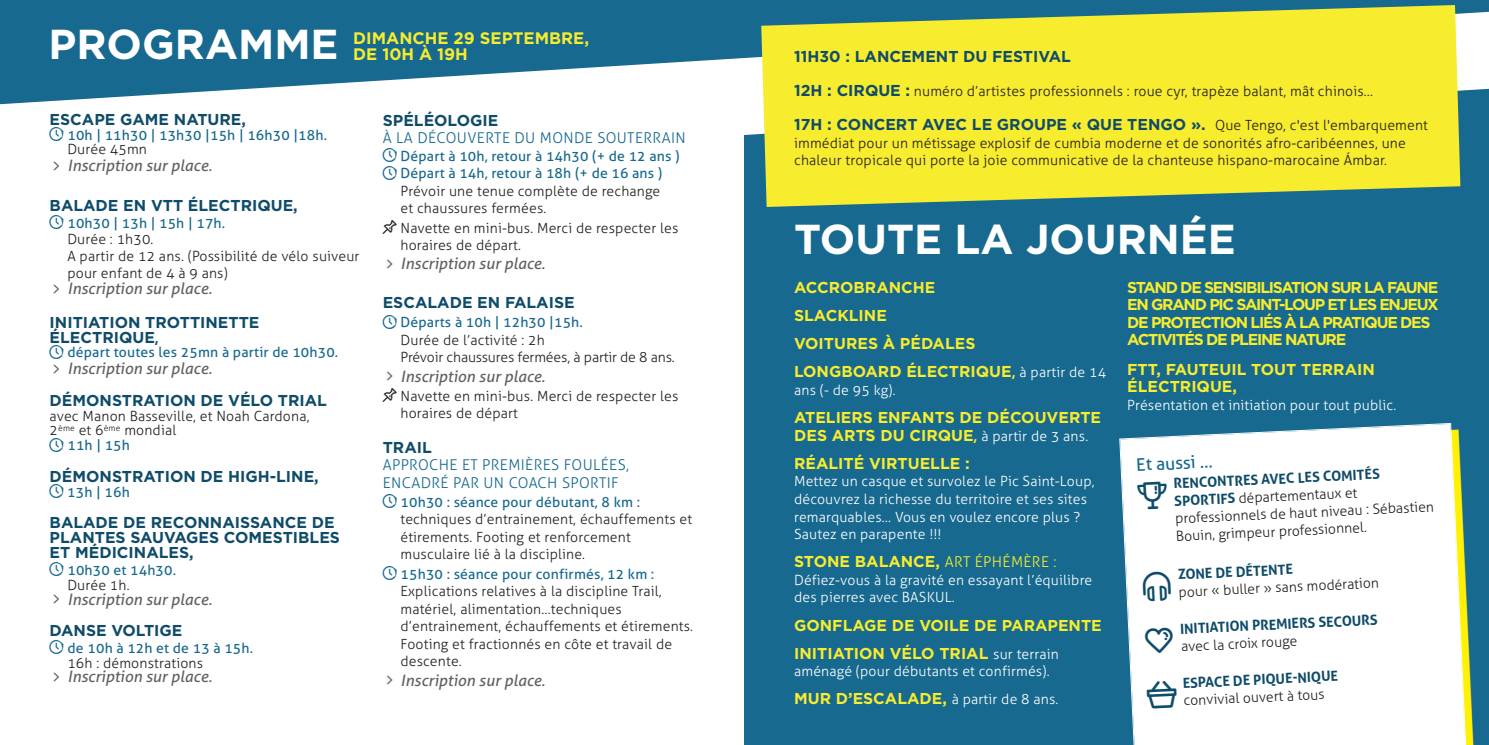
<style>
.page{position:relative;width:1489px;height:745px;background:#fff}
.page>*{position:absolute;margin:0;border:0;box-sizing:border-box;transform-origin:0 0}
.t1{font:700 41.82px "Gotham";color:#fff}
.t2{font:17.5px "Aller";color:#17698f}
.t3{font:700 16.62px/15.8px "Gotham";color:#f7ec2e}
.t4{font:700 15.75px/14.9px "Gotham";color:#0f4c6a}
.t5{font:700 15.75px/28.2px "Gotham";color:#f7ec2e}
.t6{font:italic 15.75px "Aller";color:#616164}
.t7{font:700 15.75px/17.5px "Gotham";letter-spacing:-.08em;color:#f7ec2e}
.t8{font:300 14.88px/17.5px "Aller";letter-spacing:.025em;color:#17698f}
.t9{font:300 14px/17.5px "Aller";letter-spacing:.01em;color:#231f20}
.t10{font:300 14px/17.5px "Aller";letter-spacing:.01em;color:#fff}
.t11{font:14px/17.5px "Aller";letter-spacing:.015em;color:#17698f}
.t12{font:300 14px/17.5px "Aller";letter-spacing:-.01em;color:#231f20}
.t13{font:700 14px "Aller";color:#0f4c6a}
.s1{font-family:"Aller";font-weight:400;font-size:17.5px}
.s2{font-family:"Gotham";font-weight:700;font-size:15.75px;color:#0f4c6a}
.s3{font-family:"Aller";font-weight:300;font-size:14px;color:#231f20}
.s4{font-family:"Aller";font-weight:300;font-size:14px;color:#fff}
.s5{font-family:"Aller";font-weight:300;font-size:14.88px}
.s6{font-weight:700;color:#0f4c6a}
</style>
<div class="page">
<div style="left:744px;top:0;width:744px;height:744px;background:#17698f"></div>
<svg style="left:0;top:0;width:1488px;height:106px;fill:#17698f"></svg>
<svg style="left:761px;top:5px;width:699px;height:202px;fill:#f7ec2e"></svg>
<svg style="left:1119px;top:423px;width:350px;height:321px"></svg>
<svg style="left:1137px;top:481px;width:30px;height:28px"></svg>
<svg style="left:1142px;top:570px;width:29px;height:31px"></svg>
<svg style="left:1144px;top:627px;width:30px;height:26px"></svg>
<svg style="left:1146px;top:680px;width:31px;height:28px"></svg>
<h1 class="t1" style="left:49px;top:20px;width:291px">PROGRAMME</h1>
<p class="t3" style="left:353px;top:30px;width:237px">DIMANCHE 29 SEPTEMBRE,<br>DE 10H À 19H</p>
<p class="t4" style="left:50px;top:112px;width:198px">ESCAPE GAME NATURE,</p>
<p class="t11" style="left:67px;top:126px;width:261px">10h | 11h30 | 13h30 |15h | 16h30 |18h.</p>
<p class="t9" style="left:67px;top:141px;width:81px">Durée 45mn</p>
<p class="t6" style="left:67px;top:156px;width:146px">Inscription sur place.</p>
<p class="t4" style="left:50px;top:198px;width:249px">BALADE EN VTT ÉLECTRIQUE,</p>
<p class="t11" style="left:67px;top:214px;width:159px">10h30 | 13h | 15h | 17h.</p>
<p class="t9" style="left:67px;top:231px;width:293px;line-height:16.6px">Durée : 1h30.<br>A partir de 12 ans. (Possibilité de vélo suiveur pour enfant de 4 à 9 ans)</p>
<p class="t6" style="left:67px;top:279px;width:146px">Inscription sur place.</p>
<p class="t4" style="left:50px;top:314px;width:211px">INITIATION TROTTINETTE<br>ÉLECTRIQUE<span class="s1">,</span></p>
<p class="t11" style="left:67px;top:343px;width:272px">départ toutes les 25mn à partir de 10h30.</p>
<p class="t6" style="left:67px;top:358px;width:146px">Inscription sur place.</p>
<p class="t4" style="left:50px;top:392px;width:279px">DÉMONSTRATION DE VÉLO TRIAL</p>
<p class="t9" style="left:50px;top:406px;width:261px">avec Manon Basseville, et Noah Cardona,</p>
<p class="t9" style="left:50px;top:421px;width:128px">2<sup>ème</sup> et 6<sup>ème</sup> mondial</p>
<p class="t11" style="left:67px;top:436px;width:64px">11h | 15h</p>
<p class="t4" style="left:50px;top:468px;width:271px">DÉMONSTRATION DE HIGH-LINE,</p>
<p class="t11" style="left:67px;top:482px;width:64px">13h | 16h</p>
<p class="t4" style="left:50px;top:515px;width:292px">BALADE DE RECONNAISSANCE DE<br>PLANTES SAUVAGES COMESTIBLES<br>ET MÉDICINALES,</p>
<p class="t11" style="left:67px;top:560px;width:110px">10h30 et 14h30.</p>
<p class="t9" style="left:67px;top:575px;width:64px">Durée 1h.</p>
<p class="t6" style="left:67px;top:589px;width:146px">Inscription sur place.</p>
<p class="t4" style="left:50px;top:622px;width:134px">DANSE VOLTIGE</p>
<p class="t11" style="left:67px;top:638px;width:187px">de 10h à 12h et de 13 à 15h.</p>
<p class="t9" style="left:67px;top:653px;width:137px">16h : démonstrations</p>
<p class="t6" style="left:67px;top:666px;width:146px">Inscription sur place.</p>
<p class="t4" style="left:383px;top:113px;width:117px">SPÉLÉOLOGIE</p>
<p class="t8" style="left:383px;top:129px;width:304px">À LA DÉCOUVERTE DU MONDE SOUTERRAIN</p>
<p class="t11" style="left:400px;top:147px;width:280px">Départ à 10h, retour à 14h30 (+ de 12 ans )<br>Départ à 14h, retour à 18h (+ de 16 ans )</p>
<p class="t9" style="left:400px;top:182px;width:261px">Prévoir une tenue complète de rechange et chaussures fermées.</p>
<p class="t9" style="left:400px;top:219px;width:279px">Navette en mini-bus. Merci de respecter les horaires de départ.</p>
<p class="t6" style="left:400px;top:254px;width:146px">Inscription sur place.</p>
<p class="t4" style="left:383px;top:295px;width:193px">ESCALADE EN FALAISE</p>
<p class="t11" style="left:400px;top:313px;width:184px">Départs à 10h | 12h30 |15h.</p>
<p class="t12" style="left:400px;top:331px;width:276px">Durée de l’activité : 2h<br>Prévoir chaussures fermées, à partir de 8 ans.</p>
<p class="t6" style="left:400px;top:366px;width:146px">Inscription sur place.</p>
<p class="t9" style="left:400px;top:387px;width:279px">Navette en mini-bus. Merci de respecter les horaires de départ</p>
<p class="t4" style="left:383px;top:439px;width:51px">TRAIL</p>
<p class="t8" style="left:383px;top:455px;width:248px">APPROCHE ET PREMIÈRES FOULÉES,<br>ENCADRÉ PAR UN COACH SPORTIF</p>
<p class="t11" style="left:400px;top:492px;width:241px">10h30 : séance pour débutant, 8 km :</p>
<p class="t9" style="left:400px;top:510px;width:293px">techniques d’entrainement, échauffements et étirements. Footing et renforcement musculaire lié à la discipline.</p>
<p class="t11" style="left:400px;top:564px;width:255px">15h30 : séance pour confirmés, 12 km :</p>
<p class="t9" style="left:400px;top:582px;width:294px">Explications relatives à la discipline Trail, matériel, alimentation…techniques d’entrainement, échauffements et étirements.<br>Footing et fractionnés en côte et travail de descente.</p>
<p class="t6" style="left:400px;top:670px;width:146px">Inscription sur place.</p>
<p class="t4" style="left:794px;top:49px;width:278px">11H30 : LANCEMENT DU FESTIVAL</p>
<p class="t9" style="left:794px;top:82px;width:580px"><span class="s2">12H : CIRQUE :</span> numéro d’artistes professionnels : roue cyr, trapèze balant, mât chinois…</p>
<p class="t4" style="left:794px;top:117px;width:635px">17H : CONCERT AVEC LE GROUPE « QUE TENGO ». <span class="s3">Que Tengo, c'est l'embarquement</span></p>
<p class="t9" style="left:794px;top:134px;width:613px">immédiat pour un métissage explosif de cumbia moderne et de sonorités afro-caribéennes, une chaleur tropicale qui porte la joie communicative de la chanteuse hispano-marocaine Ámbar.</p>
<h1 class="t1" style="left:794px;top:215px;width:443px">TOUTE LA JOURNÉE</h1>
<p class="t5" style="left:794px;top:273px;width:313px">ACCROBRANCHE<br>SLACKLINE<br>VOITURES À PÉDALES<br>LONGBOARD ÉLECTRIQUE<span class="s1">,</span> <span class="s4">à partir de 14</span></p>
<p class="t10" style="left:794px;top:381px;width:103px">ans (- de 95 kg).</p>
<p class="t5" style="left:794px;top:409px;width:308px;line-height:17.5px">ATELIERS ENFANTS DE DÉCOUVERTE<br>DES ARTS DU CIRQUE<span class="s1">,</span> <span class="s4">à partir de 3 ans.</span></p>
<p class="t5" style="left:794px;top:449px;width:177px">RÉALITÉ VIRTUELLE :</p>
<p class="t10" style="left:794px;top:472px;width:302px">Mettez un casque et survolez le Pic Saint-Loup, découvrez la richesse du territoire et ses sites remarquables… Vous en voulez encore plus ?<br>Sautez en parapente !!!</p>
<p class="t5" style="left:794px;top:547px;width:264px">STONE BALANCE, <span class="s5">ART ÉPHÉMÈRE :</span></p>
<p class="t10" style="left:794px;top:570px;width:300px">Défiez-vous à la gravité en essayant l’équilibre des pierres avec BASKUL.</p>
<p class="t5" style="left:794px;top:610px;width:309px">GONFLAGE DE VOILE DE PARAPENTE<br>INITIATION VÉLO TRIAL <span class="s4">sur terrain</span></p>
<p class="t10" style="left:794px;top:662px;width:257px">aménagé (pour débutants et confirmés).</p>
<p class="t5" style="left:794px;top:684px;width:266px">MUR D’ESCALADE, <span class="s4">à partir de 8 ans.</span></p>
<p class="t7" style="left:1127px;top:278px;width:313px">STAND DE SENSIBILISATION SUR LA FAUNE EN GRAND PIC SAINT-LOUP ET LES ENJEUX DE PROTECTION LIÉS À LA PRATIQUE DES ACTIVITÉS DE PLEINE NATURE</p>
<p class="t5" style="left:1127px;top:360px;width:249px;line-height:17.5px">FTT, FAUTEUIL TOUT TERRAIN<br>ÉLECTRIQUE,</p>
<p class="t10" style="left:1127px;top:395px;width:271px">Présentation et initiation pour tout public.</p>
<p class="t2" style="left:1135px;top:454px;width:78px;rotate:-3deg">Et aussi …</p>
<p class="t9" style="left:1172px;top:475px;width:260px;rotate:-3deg"><span class="s6">RENCONTRES AVEC LES COMITÉS SPORTIFS</span> départementaux et professionnels de haut niveau : Sébastien Bouin, grimpeur professionnel.</p>
<p class="t13" style="left:1177px;top:565px;width:117px;rotate:-3deg">ZONE DE DÉTENTE</p>
<p class="t9" style="left:1178px;top:583px;width:202px;rotate:-3deg">pour « buller » sans modération</p>
<p class="t13" style="left:1179px;top:620px;width:199px;rotate:-3deg">INITIATION PREMIERS SECOURS</p>
<p class="t9" style="left:1180px;top:637px;width:118px;rotate:-3deg">avec la croix rouge</p>
<p class="t13" style="left:1182px;top:674px;width:157px;rotate:-3deg">ESPACE DE PIQUE-NIQUE</p>
<p class="t9" style="left:1183px;top:691px;width:143px;rotate:-3deg">convivial ouvert à tous</p>
</div>
